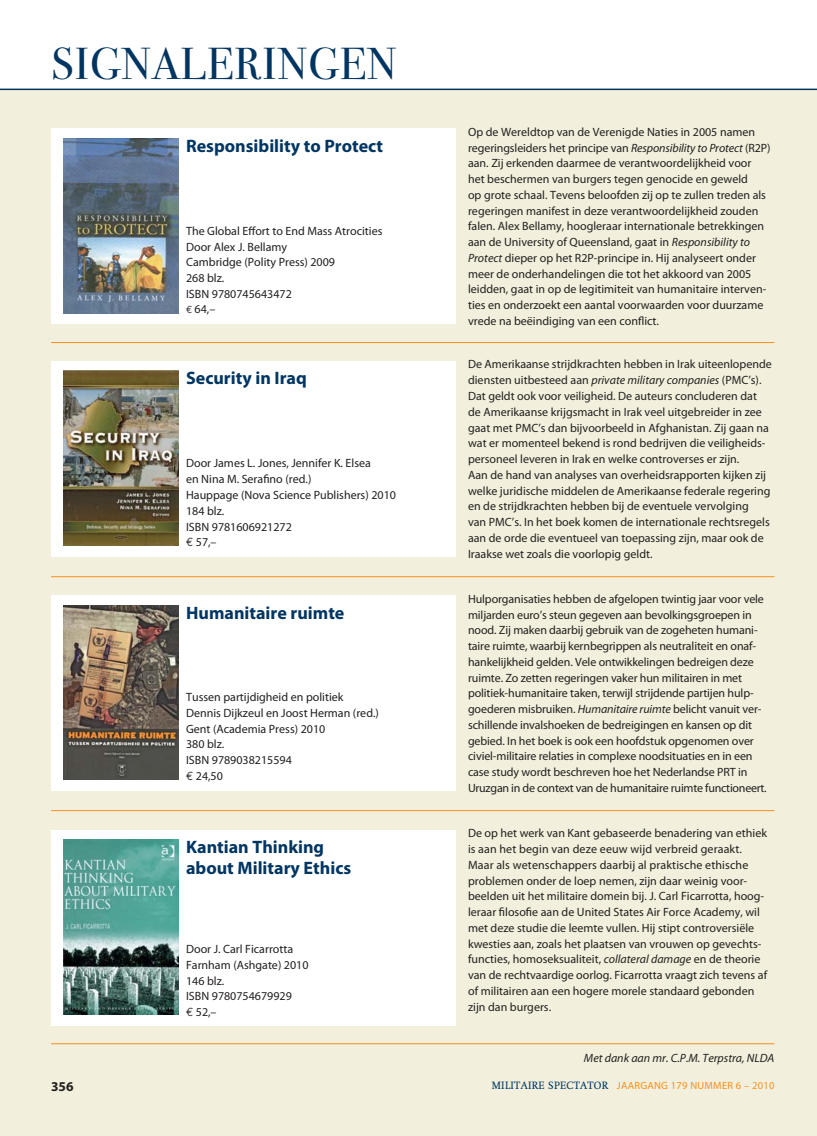
<style>
.page{position:relative;width:817px;height:1136px;background:#fff}
.page>*{position:absolute;margin:0;border:0;box-sizing:border-box;transform-origin:0 0}
.t1{font:45px "Bodoni Svty Two OSITCTT Book";letter-spacing:.03em;color:#003562}
.t2{font:700 18px/21px "Myriad Pro";color:#003562}
.t3{font:700 13.5px "Myriad Pro";color:#231f20}
.t4{font:12px/15.8px "Myriad Pro";color:#231f20}
.t5{font:italic 12px "Myriad Pro";color:#231f20}
.t6{font:10.5px "Myriad Pro";letter-spacing:.025em;color:#f7901e}
.s1{font-family:"Euro Mono";font-size:10.5px}
.s2{font-family:"Euro Mono"}
.s3{font-style:italic}
.s4{font-family:"Swift";color:#003562}
</style>
<div class="page">
<div style="left:0;top:89px;width:816px;height:1046px;background:#f2f0dc"></div>
<hr style="left:0;top:89px;width:816px;height:1px;background:#003562">
<div style="left:51px;top:128px;width:404px;height:196px;background:#fff"></div>
<img style="left:64px;top:138px;width:115px;height:176px">
<hr style="left:51px;top:342px;width:723px;height:1px;background:#f7901e">
<hr style="left:51px;top:1043px;width:723px;height:1px;background:#f7901e">
<hr style="left:51px;top:810px;width:723px;height:1px;background:#f7901e">
<hr style="left:51px;top:576px;width:723px;height:1px;background:#f7901e">
<div style="left:51px;top:361px;width:404px;height:195px;background:#fff"></div>
<img style="left:64px;top:371px;width:115px;height:174px">
<div style="left:51px;top:595px;width:404px;height:196px;background:#fff"></div>
<img style="left:64px;top:605px;width:115px;height:174px">
<div style="left:51px;top:829px;width:404px;height:196px;background:#fff"></div>
<img style="left:64px;top:839px;width:115px;height:175px">
<h1 class="t1" style="left:51px;top:37px;width:347px">SIGNALERINGEN</h1>
<h2 class="t2" style="left:186px;top:137px;width:198px">Responsibility to Protect</h2>
<p class="t4" style="left:186px;top:223px;width:198px">The Global Effort to End Mass Atrocities<br>Door Alex J. Bellamy<br>Cambridge (Polity Press) 2009<br>268 blz.<br>ISBN 9780745643472<br><span class="s1">€</span> 64,–</p>
<h2 class="t2" style="left:186px;top:369px;width:122px">Security in Iraq</h2>
<p class="t4" style="left:186px;top:455px;width:211px">Door James L. Jones, Jennifer K. Elsea<br>en Nina M. Serafino (red.)<br>Hauppage (Nova Science Publishers) 2010<br>184 blz.<br>ISBN 9781606921272<br><span class="s2">€</span> 57,–</p>
<h2 class="t2" style="left:186px;top:603px;width:160px">Humanitaire ruimte</h2>
<p class="t4" style="left:186px;top:689px;width:194px">Tussen partijdigheid en politiek<br>Dennis Dijkzeul en Joost Herman (red.)<br>Gent (Academia Press) 2010<br>380 blz.<br>ISBN 9789038215594<br><span class="s2">€</span> 24,50</p>
<h2 class="t2" style="left:186px;top:838px;width:167px">Kantian Thinking about Military Ethics</h2>
<p class="t4" style="left:186px;top:940px;width:124px">Door J. Carl Ficarrotta<br>Farnham (Ashgate) 2010<br>146 blz.<br>ISBN 9780754679929<br><span class="s2">€</span> 52,–</p>
<p class="t4" style="left:468px;top:124px;width:304px">Op de Wereldtop van de Verenigde Naties in 2005 namen regeringsleiders het principe van <span class="s3">Responsibility to Protect</span> (R2P) aan. Zij erkenden daarmee de verantwoordelijkheid voor het beschermen van burgers tegen genocide en geweld<br>op grote schaal. Tevens beloofden zij op te zullen treden als regeringen manifest in deze verantwoordelijkheid zouden falen. Alex Bellamy, hoogleraar internationale betrekkingen aan de University of Queensland, gaat in <span class="s3">Responsibility to Protect</span> dieper op het R2P-principe in. Hij analyseert onder meer de onderhandelingen die tot het akkoord van 2005 leidden, gaat in op de legitimiteit van humanitaire interven&shy;ties en onderzoekt een aantal voorwaarden voor duurzame vrede na beëindiging van een conflict.</p>
<p class="t4" style="left:468px;top:356px;width:305px">De Amerikaanse strijdkrachten hebben in Irak uiteenlopende diensten uitbesteed aan <span class="s3">private military companies</span> (PMC’s).<br>Dat geldt ook voor veiligheid. De auteurs concluderen dat de Amerikaanse krijgsmacht in Irak veel uitgebreider in zee gaat met PMC’s dan bijvoorbeeld in Afghanistan. Zij gaan na wat er momenteel bekend is rond bedrijven die veiligheids&shy;personeel leveren in Irak en welke controverses er zijn.<br>Aan de hand van analyses van overheidsrapporten kijken zij welke juridische middelen de Amerikaanse federale regering en de strijdkrachten hebben bij de eventuele vervolging<br>van PMC’s. In het boek komen de internationale rechtsregels aan de orde die eventueel van toepassing zijn, maar ook de Iraakse wet zoals die voorlopig geldt.</p>
<p class="t4" style="left:468px;top:590px;width:300px">Hulporganisaties hebben de afgelopen twintig jaar voor vele miljarden euro’s steun gegeven aan bevolkingsgroepen in nood. Zij maken daarbij gebruik van de zogeheten humani&shy;taire ruimte, waarbij kernbegrippen als neutraliteit en onaf&shy;hankelijkheid gelden. Vele ontwikkelingen bedreigen deze ruimte. Zo zetten regeringen vaker hun militairen in met politiek-humanitaire taken, terwijl strijdende partijen hulp&shy;goederen misbruiken. <span class="s3">Humanitaire ruimte</span> belicht vanuit ver&shy;schillende invalshoeken de bedreigingen en kansen op dit gebied. In het boek is ook een hoofdstuk opgenomen over civiel-militaire relaties in complexe noodsituaties en in een case study wordt beschreven hoe het Nederlandse PRT in Uruzgan in de context van de humanitaire ruimte functioneert.</p>
<p class="t4" style="left:468px;top:825px;width:300px">De op het werk van Kant gebaseerde benadering van ethiek is aan het begin van deze eeuw wijd verbreid geraakt.<br>Maar als wetenschappers daarbij al praktische ethische problemen onder de loep nemen, zijn daar weinig voor&shy;beelden uit het militaire domein bij. J. Carl Ficarrotta, hoog&shy;leraar filosofie aan de United States Air Force Academy, wil met deze studie die leemte vullen. Hij stipt controversiële kwesties aan, zoals het plaatsen van vrouwen op gevechts&shy;functies, homoseksualiteit, <span class="s3">collateral damage</span> en de theorie van de rechtvaardige oorlog. Ficarrotta vraagt zich tevens af of militairen aan een hogere morele standaard gebonden zijn dan burgers.</p>
<p class="t5" style="left:584px;top:1053px;width:192px">Met dank aan mr. C.P.M. Terpstra, NLDA</p>
<p class="t3" style="left:51px;top:1081px;width:24px">356</p>
<p class="t6" style="left:491px;top:1078px;width:284px"><span class="s4">MILITAIRE SPECTATOR</span> JAARGANG 179 NUMMER 6 – 2010</p>
</div>
